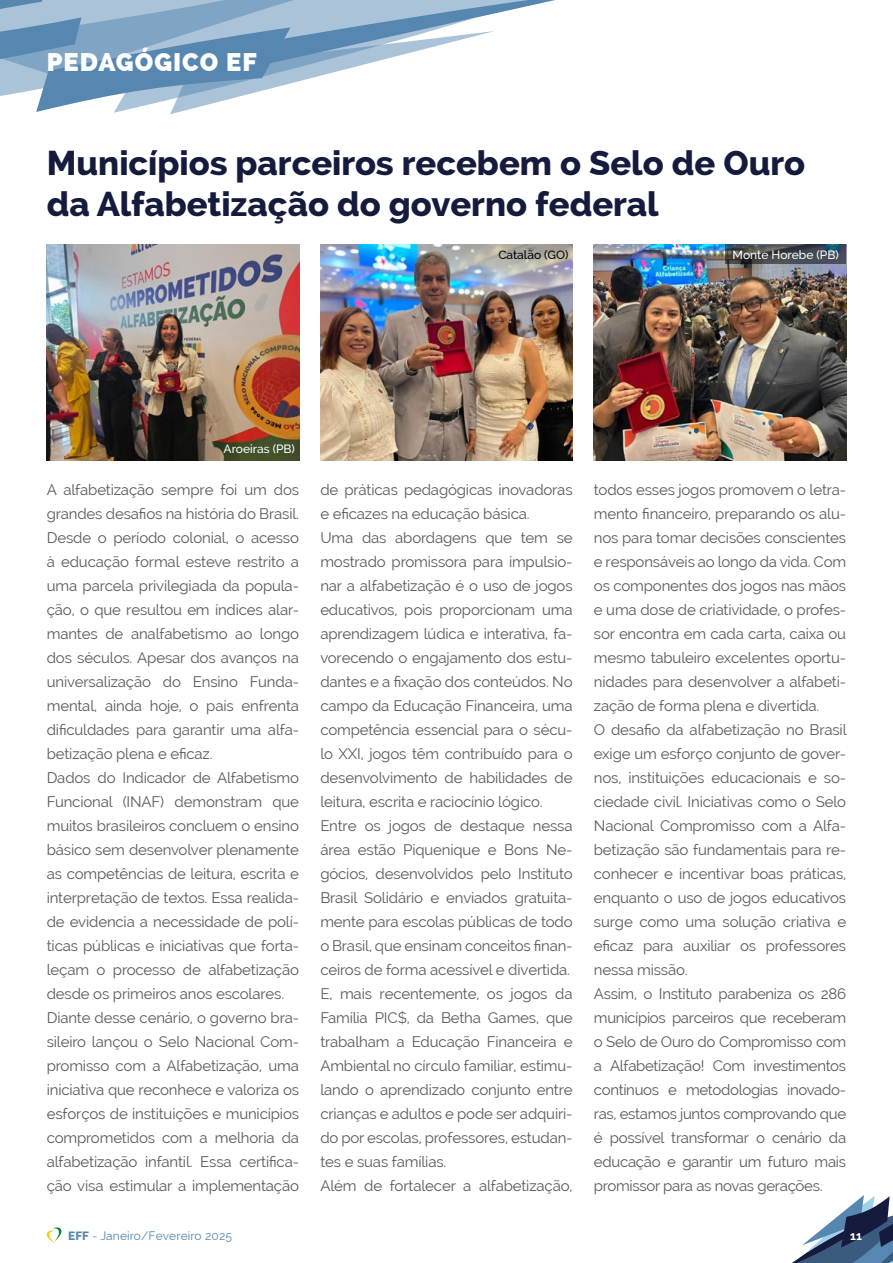
<style>
.page{position:relative;width:893px;height:1263px;background:#fff}
.page>*{position:absolute;margin:0;border:0;box-sizing:border-box;transform-origin:0 0}
.t1{font:800 34.5px/41.4px "Raleway";color:#141b3d}
.t2{font:800 25.5px "Raleway";letter-spacing:.04em;color:#fff}
.t3{font:15px/24px "Raleway";letter-spacing:-.01em;color:#58595b}
.t4{font:500 12px "Raleway";color:#fff}
.t5{font:12px "Raleway";letter-spacing:.01em;color:#5687b1}
.t6{font:500 12px "Raleway";color:#000}
.t7{font:700 12px "Raleway";color:#fff}
.s1{font-weight:800}
</style>
<div class="page">
<svg style="left:792px;top:1195px;width:101px;height:68px"></svg>
<svg style="left:46px;top:1227px;width:16px;height:17px"></svg>
<svg style="left:0;top:0;width:555px;height:114px"></svg>
<img style="left:594px;top:244px;width:252px;height:216px">
<img style="left:320px;top:244px;width:253px;height:216px">
<svg style="left:726px;top:244px;width:120px;height:20px;background:#42484f"></svg>
<img style="left:47px;top:244px;width:252px;height:216px">
<h2 class="t2" style="left:47px;top:47px;width:211px">PEDAGÓGICO EF</h2>
<h1 class="t1" style="left:47px;top:142px;width:760px">Municípios parceiros recebem o Selo de Ouro da Alfabetização do governo federal</h1>
<p class="t4" style="left:224px;top:442px;width:73px">Aroeiras (PB)</p>
<p class="t6" style="left:498px;top:248px;width:72px">Catalão (GO)</p>
<p class="t4" style="left:732px;top:248px;width:108px">Monte Horebe (PB)</p>
<p class="t3" style="left:47px;top:478px;width:254px">A alfabetização sempre foi um dos grandes desafios na história do Brasil.<br>Desde o período colonial, o acesso à educação formal esteve restrito a uma parcela privilegiada da popula&shy;ção, o que resultou em índices alar&shy;mantes de analfabetismo ao longo dos séculos. Apesar dos avanços na universalização do Ensino Funda&shy;mental, ainda hoje, o país enfrenta dificuldades para garantir uma alfa&shy;betização plena e eficaz.<br>Dados do Indicador de Alfabetismo Funcional (INAF) demonstram que muitos brasileiros concluem o ensino básico sem desenvolver plenamente as competências de leitura, escrita e interpretação de textos. Essa realida&shy;de evidencia a necessidade de polí&shy;ticas públicas e iniciativas que forta&shy;leçam o processo de alfabetização desde os primeiros anos escolares.<br>Diante desse cenário, o governo bra&shy;sileiro lançou o Selo Nacional Com&shy;promisso com a Alfabetização, uma iniciativa que reconhece e valoriza os esforços de instituições e municípios comprometidos com a melhoria da alfabetização infantil. Essa certifica&shy;ção visa estimular a implementação</p>
<p class="t3" style="left:320px;top:478px;width:254px">de práticas pedagógicas inovadoras e eficazes na educação básica.<br>Uma das abordagens que tem se mostrado promissora para impulsio&shy;nar a alfabetização é o uso de jogos educativos, pois proporcionam uma aprendizagem lúdica e interativa, fa&shy;vorecendo o engajamento dos estu&shy;dantes e a fixação dos conteúdos. No campo da Educação Financeira, uma competência essencial para o sécu&shy;lo XXI, jogos têm contribuído para o desenvolvimento de habilidades de leitura, escrita e raciocínio lógico.<br>Entre os jogos de destaque nessa área estão Piquenique e Bons Ne&shy;gócios, desenvolvidos pelo Instituto Brasil Solidário e enviados gratuita&shy;mente para escolas públicas de todo o Brasil, que ensinam conceitos finan&shy;ceiros de forma acessível e divertida.<br>E, mais recentemente, os jogos da Família PIC$, da Betha Games, que trabalham a Educação Financeira e Ambiental no círculo familiar, estimu&shy;lando o aprendizado conjunto entre crianças e adultos e pode ser adquiri&shy;do por escolas, professores, estudan&shy;tes e suas famílias.<br>Além de fortalecer a alfabetização,</p>
<p class="t3" style="left:594px;top:478px;width:254px">todos esses jogos promovem o letra&shy;mento financeiro, preparando os alu&shy;nos para tomar decisões conscientes e responsáveis ao longo da vida. Com os componentes dos jogos nas mãos e uma dose de criatividade, o profes&shy;sor encontra em cada carta, caixa ou mesmo tabuleiro excelentes oportu&shy;nidades para desenvolver a alfabeti&shy;zação de forma plena e divertida.<br>O desafio da alfabetização no Brasil exige um esforço conjunto de gover&shy;nos, instituições educacionais e so&shy;ciedade civil. Iniciativas como o Selo Nacional Compromisso com a Alfa&shy;betização são fundamentais para re&shy;conhecer e incentivar boas práticas, enquanto o uso de jogos educativos surge como uma solução criativa e eficaz para auxiliar os professores nessa missão.<br>Assim, o Instituto parabeniza os 286 municípios parceiros que receberam o Selo de Ouro do Compromisso com a Alfabetização! Com investimentos contínuos e metodologias inovado&shy;ras, estamos juntos comprovando que é possível transformar o cenário da educação e garantir um futuro mais promissor para as novas gerações.</p>
<p class="t5" style="left:68px;top:1229px;width:166px"><span class="s1">EFF</span> - Janeiro/Fevereiro 2025</p>
<p class="t7" style="left:850px;top:1229px;width:13px">11</p>
</div>
